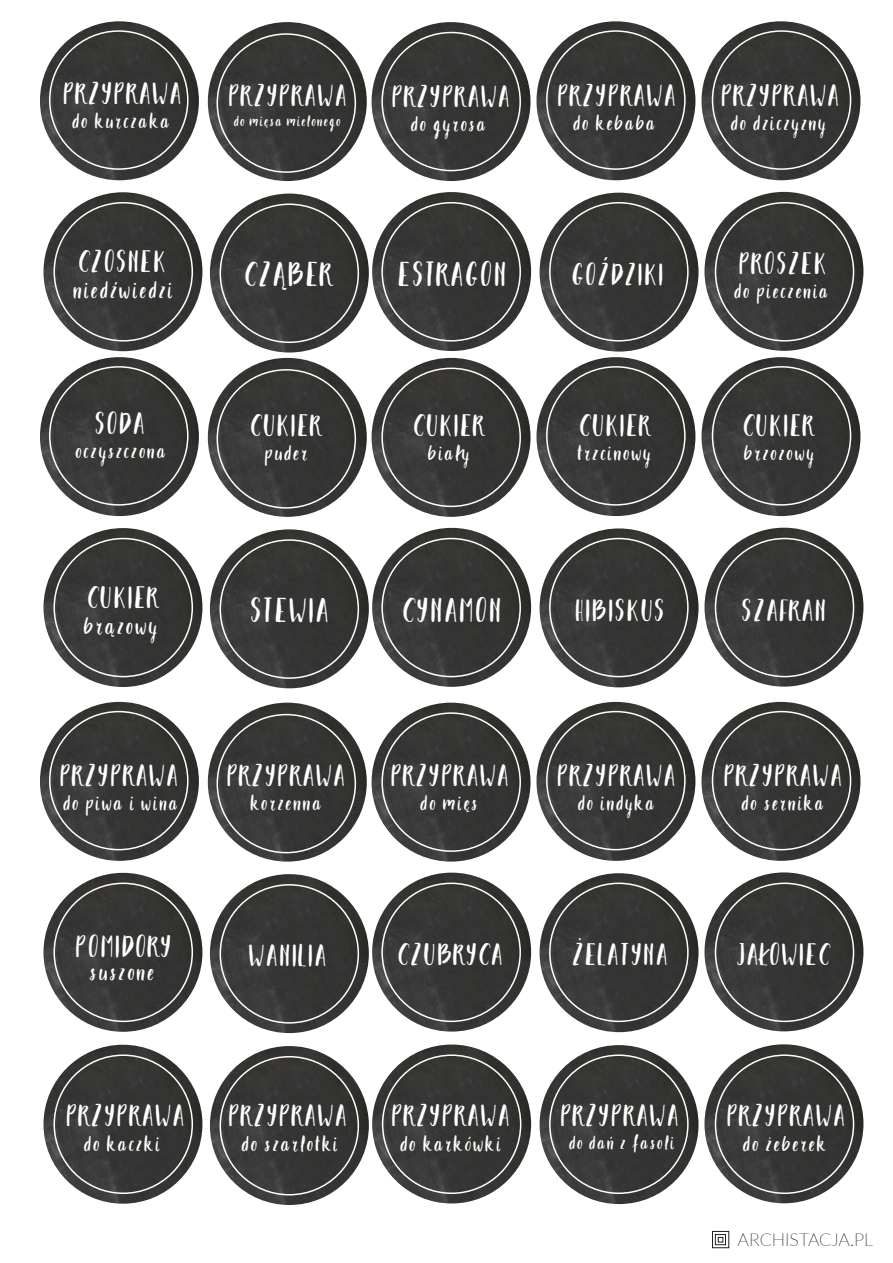
<style>
.page{position:relative;width:893px;height:1263px;background:#fff}
.page>*{position:absolute;margin:0;border:0;box-sizing:border-box;transform-origin:0 0}
.t1{font:33.3px "Takhie";color:#fff}
.t2{font:30px "Takhie";color:#fff}
.t3{font:24.15px "Takhie";color:#fff}
.t4{font:21.75px "Takhie";color:#fff}
.t5{font:21.45px "Takhie";color:#fff}
.t6{font:19.2px "Takhie";color:#fff}
.t7{font:100 17.85px "Lato";color:#050504}
.t8{font:15px "Takhie";color:#fff}
</style>
<div class="page">
<img style="left:704px;top:192px;width:159px;height:159px;border-radius:79px">
<img style="left:43px;top:192px;width:159px;height:159px;border-radius:79px">
<img style="left:540px;top:193px;width:158px;height:159px;border-radius:79px">
<img style="left:210px;top:194px;width:159px;height:158px;border-radius:79px">
<img style="left:372px;top:192px;width:159px;height:159px;border-radius:79px">
<img style="left:536px;top:21px;width:159px;height:159px;border-radius:79px">
<img style="left:208px;top:22px;width:159px;height:159px;border-radius:79px">
<img style="left:372px;top:22px;width:158px;height:159px;border-radius:79px">
<img style="left:701px;top:21px;width:159px;height:159px;border-radius:79px">
<img style="left:40px;top:21px;width:159px;height:159px;border-radius:79px">
<div style="left:712px;top:1231px;width:17px;height:17px;border:1px solid #201e1e"></div>
<div style="left:715px;top:1234px;width:11px;height:11px;border:1px solid #201e1e"></div>
<svg style="left:718px;top:1237px;width:5px;height:5px"></svg>
<img style="left:704px;top:528px;width:159px;height:159px;border-radius:79px">
<img style="left:43px;top:528px;width:159px;height:159px;border-radius:79px">
<img style="left:540px;top:528px;width:158px;height:159px;border-radius:79px">
<img style="left:210px;top:529px;width:159px;height:159px;border-radius:79px">
<img style="left:372px;top:528px;width:159px;height:159px;border-radius:79px">
<img style="left:536px;top:357px;width:159px;height:159px;border-radius:79px">
<img style="left:208px;top:358px;width:159px;height:159px;border-radius:79px">
<img style="left:372px;top:358px;width:158px;height:159px;border-radius:79px">
<img style="left:701px;top:357px;width:159px;height:159px;border-radius:79px">
<img style="left:40px;top:357px;width:159px;height:159px;border-radius:79px">
<img style="left:704px;top:872px;width:159px;height:159px;border-radius:79px">
<img style="left:43px;top:873px;width:159px;height:159px;border-radius:79px">
<img style="left:540px;top:873px;width:158px;height:159px;border-radius:79px">
<img style="left:210px;top:874px;width:159px;height:159px;border-radius:79px">
<img style="left:372px;top:873px;width:159px;height:158px;border-radius:79px">
<img style="left:536px;top:702px;width:159px;height:159px;border-radius:79px">
<img style="left:208px;top:703px;width:159px;height:159px;border-radius:79px">
<img style="left:372px;top:703px;width:158px;height:159px;border-radius:79px">
<img style="left:701px;top:702px;width:159px;height:159px;border-radius:79px">
<img style="left:40px;top:702px;width:159px;height:159px;border-radius:79px">
<img style="left:704px;top:1044px;width:159px;height:159px;border-radius:79px">
<img style="left:43px;top:1045px;width:159px;height:159px;border-radius:79px">
<img style="left:540px;top:1045px;width:158px;height:159px;border-radius:79px">
<img style="left:210px;top:1046px;width:159px;height:159px;border-radius:79px">
<img style="left:372px;top:1044px;width:159px;height:159px;border-radius:79px">
<p class="t2" style="left:62px;top:70px;width:121px">PRZYPRAWA</p>
<p class="t5" style="left:71px;top:104px;width:101px">do kurczaka</p>
<p class="t2" style="left:77px;top:238px;width:91px">CZOSNEK</p>
<p class="t3" style="left:72px;top:271px;width:103px">niedźwiedzi</p>
<p class="t2" style="left:227px;top:72px;width:121px">PRZYPRAWA</p>
<p class="t8" style="left:233px;top:109px;width:110px">do mięsa mielonego</p>
<p class="t2" style="left:391px;top:73px;width:121px">PRZYPRAWA</p>
<p class="t5" style="left:410px;top:107px;width:78px">do gyrosa</p>
<p class="t2" style="left:556px;top:72px;width:121px">PRZYPRAWA</p>
<p class="t5" style="left:572px;top:106px;width:85px">do kebaba</p>
<p class="t1" style="left:243px;top:248px;width:91px">CZĄBER</p>
<p class="t1" style="left:397px;top:248px;width:112px">ESTRAGON</p>
<p class="t2" style="left:571px;top:252px;width:95px">GOŹDZIKI</p>
<p class="t2" style="left:94px;top:401px;width:53px">SODA</p>
<p class="t2" style="left:249px;top:402px;width:74px">CUKIER</p>
<p class="t5" style="left:74px;top:434px;width:94px">oczyszczona</p>
<p class="t5" style="left:264px;top:436px;width:46px">puder</p>
<p class="t2" style="left:412px;top:402px;width:74px">CUKIER</p>
<p class="t5" style="left:427px;top:436px;width:45px">biały</p>
<p class="t2" style="left:578px;top:402px;width:74px">CUKIER</p>
<p class="t5" style="left:576px;top:436px;width:77px">trzcinowy</p>
<p class="t2" style="left:86px;top:574px;width:74px">CUKIER</p>
<p class="t3" style="left:83px;top:607px;width:77px">brązowy</p>
<p class="t1" style="left:249px;top:584px;width:82px">STEWIA</p>
<p class="t1" style="left:401px;top:584px;width:102px">CYNAMON</p>
<p class="t2" style="left:574px;top:587px;width:92px">HIBISKUS</p>
<p class="t2" style="left:720px;top:72px;width:121px">PRZYPRAWA</p>
<p class="t5" style="left:730px;top:106px;width:99px">do dziczyzny</p>
<p class="t2" style="left:738px;top:240px;width:91px">PROSZEK</p>
<p class="t5" style="left:733px;top:274px;width:97px">do pieczenia</p>
<p class="t2" style="left:742px;top:402px;width:74px">CUKIER</p>
<p class="t5" style="left:743px;top:436px;width:73px">brzozowy</p>
<p class="t2" style="left:741px;top:587px;width:87px">SZAFRAN</p>
<p class="t2" style="left:59px;top:752px;width:121px">PRZYPRAWA</p>
<p class="t5" style="left:62px;top:786px;width:118px">do piwa i wina</p>
<p class="t2" style="left:226px;top:752px;width:121px">PRZYPRAWA</p>
<p class="t5" style="left:249px;top:786px;width:74px">korzenna</p>
<p class="t2" style="left:390px;top:752px;width:121px">PRZYPRAWA</p>
<p class="t5" style="left:419px;top:786px;width:61px">do mięs</p>
<p class="t2" style="left:556px;top:752px;width:121px">PRZYPRAWA</p>
<p class="t5" style="left:577px;top:786px;width:80px">do indyka</p>
<p class="t2" style="left:574px;top:761px;width:92px">HIBISKUS</p>
<p class="t2" style="left:723px;top:752px;width:121px">PRZYPRAWA</p>
<p class="t5" style="left:740px;top:786px;width:86px">do sernika</p>
<p class="t2" style="left:74px;top:924px;width:99px">POMIDORY</p>
<p class="t3" style="left:89px;top:953px;width:68px">suszone</p>
<p class="t2" style="left:248px;top:932px;width:81px">WANILIA</p>
<p class="t2" style="left:397px;top:931px;width:108px">CZUBRYCA</p>
<p class="t2" style="left:571px;top:931px;width:99px">ŻELATYNA</p>
<p class="t2" style="left:737px;top:931px;width:95px">JAŁOWIEC</p>
<p class="t2" style="left:65px;top:1092px;width:121px">PRZYPRAWA</p>
<p class="t4" style="left:83px;top:1126px;width:79px">do kaczki</p>
<p class="t2" style="left:227px;top:1092px;width:121px">PRZYPRAWA</p>
<p class="t4" style="left:241px;top:1126px;width:99px">do szarlotki</p>
<p class="t2" style="left:390px;top:1092px;width:121px">PRZYPRAWA</p>
<p class="t4" style="left:399px;top:1126px;width:104px">do karkówki</p>
<p class="t2" style="left:559px;top:1092px;width:121px">PRZYPRAWA</p>
<p class="t6" style="left:568px;top:1127px;width:109px">do dań z fasoli</p>
<p class="t2" style="left:726px;top:1092px;width:121px">PRZYPRAWA</p>
<p class="t4" style="left:742px;top:1126px;width:87px">do żeberek</p>
<p class="t7" style="left:738px;top:1227px;width:137px">ARCHISTACJA.PL</p>
</div>
